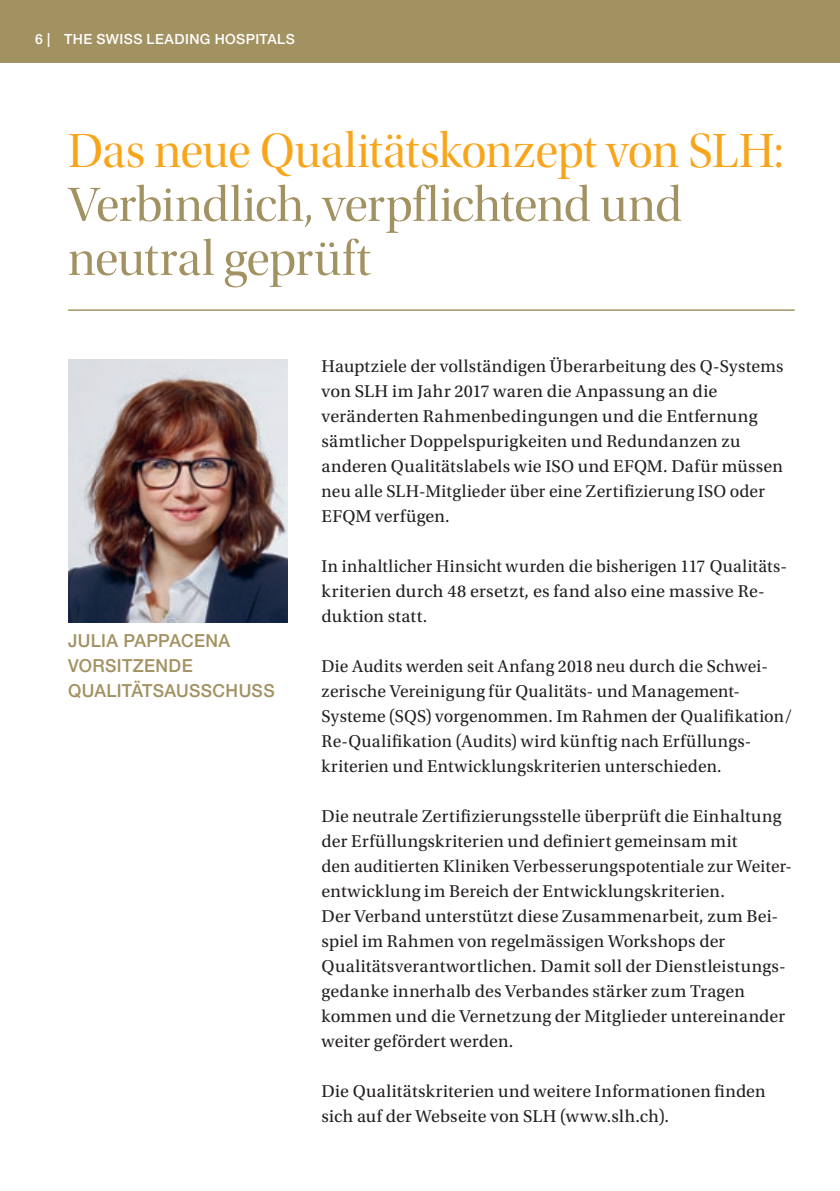
<style>
.page{position:relative;width:840px;height:1191px;background:#fff}
.page>*{position:absolute;margin:0;border:0;box-sizing:border-box;transform-origin:0 0}
.t1{font:50px/54px "Utopia Std Disp";letter-spacing:-.01em;color:#a29161}
.t2{font:50px "Utopia Std Disp";letter-spacing:-.01em;color:#f9a51b}
.t3{font:18px/25px "Utopia Std";letter-spacing:.01em;color:#231f20}
.t4{font:500 18px/25px "Helvetica Neue LT Std";letter-spacing:.02em;color:#a29161}
.t5{font:500 14px "Helvetica Neue LT Std";letter-spacing:.03em;color:#fff}
</style>
<div class="page">
<img style="left:68px;top:360px;width:219px;height:263px">
<hr style="left:68px;top:310px;width:726px;height:1px;background:#a29161">
<div style="left:0;top:0;width:839px;height:62px;background:#a29161"></div>
<p class="t5" style="left:35px;top:31px;width:261px">6 | THE SWISS LEADING HOSPITALS</p>
<h1 class="t2" style="left:68px;top:124px;width:716px">Das neue Qualitätskonzept von SLH:</h1>
<h1 class="t1" style="left:68px;top:179px;width:615px">Verbindlich, verpflichtend und neutral geprüft</h1>
<p class="t4" style="left:68px;top:628px;width:208px">JULIA PAPPACENA<br>VORSITZENDE<br>QUALITÄTSAUSSCHUSS</p>
<p class="t3" style="left:321px;top:354px;width:463px">Hauptziele der vollständigen Überarbeitung des Q-Systems von SLH im Jahr 2017 waren die Anpassung an die veränderten Rahmenbedingungen und die Entfernung sämtlicher Doppelspurigkeiten und Redundanzen zu anderen Qualitätslabels wie ISO und EFQM. Dafür müssen neu alle SLH-Mitglieder über eine Zertifizierung ISO oder EFQM verfügen.</p>
<p class="t3" style="left:321px;top:554px;width:467px">In inhaltlicher Hinsicht wurden die bisherigen 117 Qualitäts&shy;kriterien durch 48 ersetzt, es fand also eine massive Re&shy;duktion statt.</p>
<p class="t3" style="left:321px;top:654px;width:472px">Die Audits werden seit Anfang 2018 neu durch die Schwei&shy;zerische Vereinigung für Qualitäts- und Management-- Systeme (SQS) vorgenommen. Im Rahmen der Qualifikation/ Re-Qualifikation (Audits) wird künftig nach Erfüllungs&shy;kriterien und Entwicklungskriterien unterschieden.</p>
<p class="t3" style="left:321px;top:804px;width:471px">Die neutrale Zertifizierungsstelle überprüft die Einhaltung der Erfüllungskriterien und definiert gemeinsam mit<br>den auditierten Kliniken Verbesserungspotentiale zur Weiter&shy;entwicklung im Bereich der Entwicklungskriterien.<br>Der Verband unterstützt diese Zusammenarbeit, zum Bei&shy;spiel im Rahmen von regelmässigen Workshops der Qualitätsverantwortlichen. Damit soll der Dienstleistungs&shy;gedanke innerhalb des Verbandes stärker zum Tragen kommen und die Vernetzung der Mitglieder untereinander weiter gefördert werden.</p>
<p class="t3" style="left:321px;top:1079px;width:445px">Die Qualitätskriterien und weitere Informationen finden sich auf der Webseite von SLH (www.slh.ch).</p>
</div>
